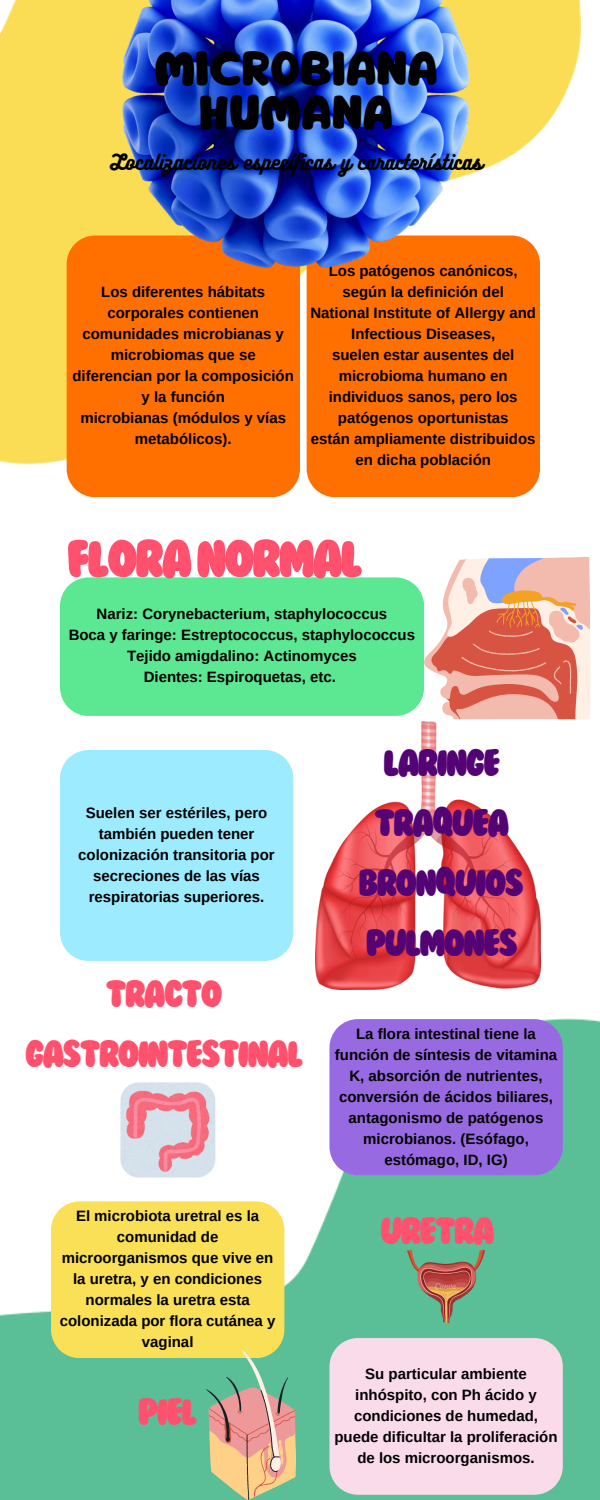
<style>
.page{position:relative;width:600px;height:1500px;background:#fff}
.page>*{position:absolute;margin:0;border:0;box-sizing:border-box;transform-origin:0 0}
.t1{font:60.3px "RTL Balabeloo Pro Regular";letter-spacing:-.055em;color:#ff516e}
.t2{font:43px/60px "RTL Balabeloo Pro Regular";letter-spacing:-.055em;color:#ff516e;text-align:center}
.t3{font:43px/60px "RTL Balabeloo Pro Regular";letter-spacing:-.055em;color:#540375;text-align:center}
.t4{font:42.4px/44.2px "Mango";color:#000;text-align:center}
.t5{font:19px "Bukhari Script";color:#000}
.t6{font:700 15px/21px "Arimo";color:#000;text-align:center}
</style>
<div class="page">
<img style="left:0;top:0;width:580px;height:468px">
<div style="left:67px;top:235px;width:233px;height:262px;background:#ff7000"></div>
<div style="left:307px;top:235px;width:233px;height:262px;background:#ff7000"></div>
<img style="left:123px;top:0;width:347px;height:267px">
<svg style="left:424px;top:557px;width:167px;height:162px;background:#e6a79d"></svg>
<div style="left:60px;top:577px;width:364px;height:139px;background:#5ce893"></div>
<div style="left:60px;top:750px;width:233px;height:211px;background:#9debff"></div>
<img style="left:0;top:1018px;width:600px;height:482px">
<div style="left:329px;top:1019px;width:234px;height:156px;background:#986ae1"></div>
<div style="left:51px;top:1201px;width:233px;height:157px;background:#fae056"></div>
<div style="left:329px;top:1338px;width:234px;height:157px;background:#f9dbea"></div>
<img style="left:315px;top:721px;width:225px;height:269px">
<img style="left:121px;top:1083px;width:94px;height:94px">
<img style="left:408px;top:1251px;width:77px;height:72px">
<svg style="left:206px;top:1349px;width:90px;height:151px;background:#b4b38e"></svg>
<p class="t4" style="left:154px;top:49px;width:285px">MICROBIANA<br>HUMANA</p>
<p class="t5" style="left:110px;top:150px;width:374px">Localizaciones específicas y características</p>
<p class="t6" style="left:101px;top:281px;width:166px">Los diferentes hábitats corporales contienen</p>
<p class="t6" style="left:82px;top:323px;width:203px">comunidades microbianas y microbiomas que se</p>
<h2 class="t6" style="left:72px;top:365px;width:223px">diferencian por la composición y la función</h2>
<h3 class="t6" style="left:80px;top:407px;width:207px">microbianas (módulos y vías metabó licos).</h3>
<p class="t6" style="left:329px;top:260px;width:190px">Los patógenos canó nicos, según la definición del</p>
<p class="t6" style="left:310px;top:302px;width:227px">National Institute of Allergy and<br>Infectious Diseases,</p>
<p class="t6" style="left:332px;top:344px;width:184px">suelen estar ausentes del microbioma humano en</p>
<p class="t6" style="left:329px;top:386px;width:190px">individuos sanos, pero los patógenos oportunistas</p>
<p class="t6" style="left:311px;top:428px;width:226px">están ampliamente distribuidos en dicha población</p>
<p class="t1" style="left:67px;top:522px;width:298px">FLORANORMAL</p>
<p class="t6" style="left:97px;top:604px;width:292px">Nariz: Corynebacterium, staphylococcus</p>
<p class="t6" style="left:69px;top:625px;width:348px">Boca y faringe: Estreptococcus, staphylococcus</p>
<p class="t6" style="left:127px;top:646px;width:231px">Tejido amigdalino: Actinomyces</p>
<p class="t6" style="left:144px;top:667px;width:194px">Dientes: Espiroquetas, etc.</p>
<h1 class="t6" style="left:78px;top:803px;width:198px">Suelen ser estériles, pero también pueden tener colonización transitoria por secreciones de las vías respiratorias superiores.</h1>
<p class="t2" style="left:25px;top:967px;width:280px">TRACTO<br>GASTROINTESTINAL</p>
<p class="t6" style="left:60px;top:1205px;width:217px">El microbiota uretral es la comunidad de microorganismos que vive en la uretra, y en condiciones normales la uretra esta colonizada por flora cutánea y vaginal</p>
<p class="t2" style="left:138px;top:1384px;width:61px">PIEL</p>
<h2 class="t3" style="left:358px;top:735px;width:167px">LARINGE<br>TRAQUEA<br>BRONQUIOS<br>PULMONES</h2>
<p class="t6" style="left:335px;top:1023px;width:224px">La flora intestinal tiene la función de síntesis de vitamina<br>K, absorción de nutrientes, conversión de ácidos biliares, antagonismo de patógenos microbianos. (Esófago, estómago, ID, IG)</p>
<h2 class="t2" style="left:380px;top:1204px;width:117px">URETRA</h2>
<p class="t6" style="left:334px;top:1363px;width:225px">Su particular ambiente inhóspito, con Ph ácido y condiciones de humedad, puede dificultar la proliferación de los microorganismos.</p>
</div>
